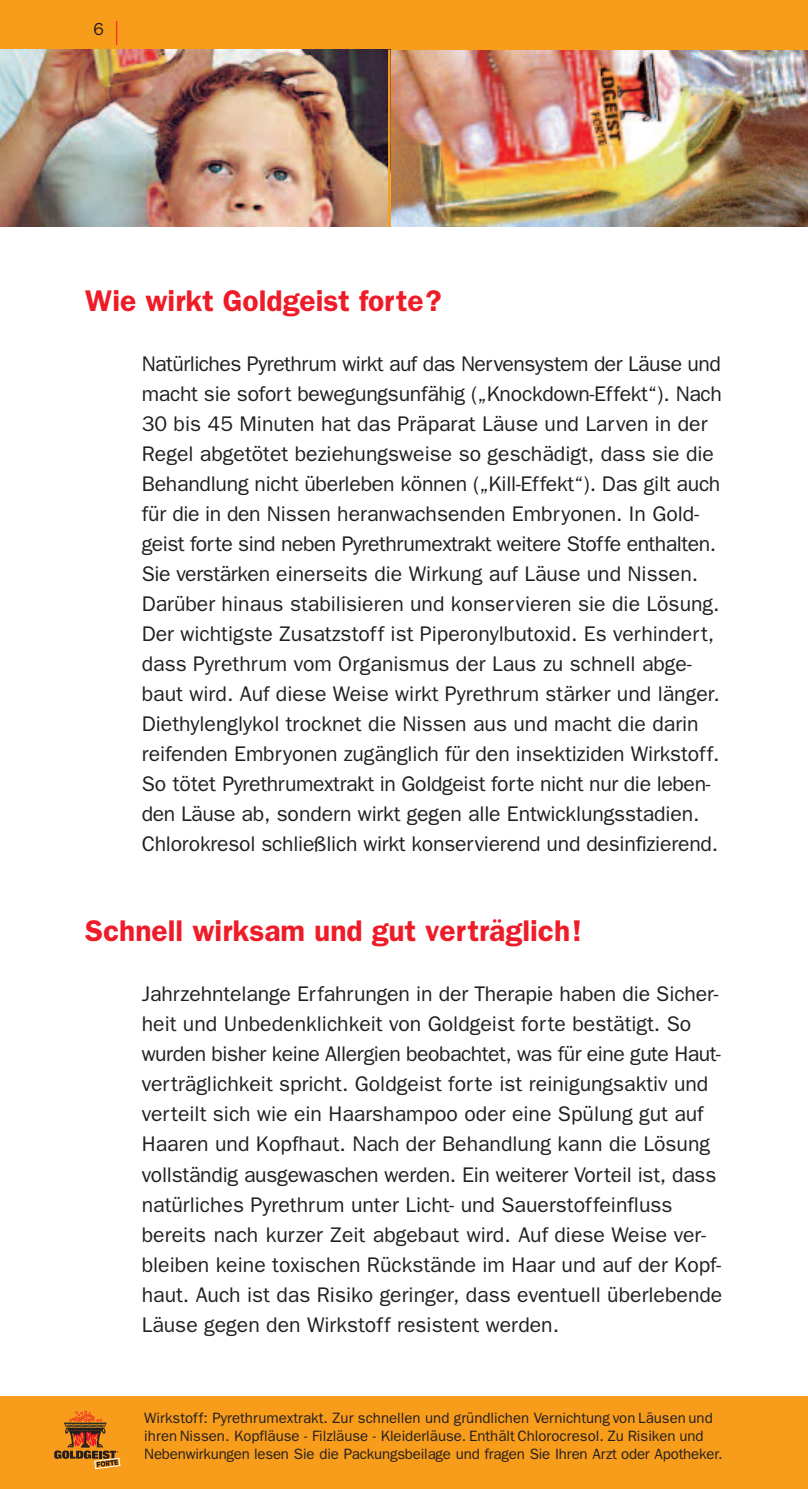
<style>
.page{position:relative;width:808px;height:1489px;background:#fff}
.page>*{position:absolute;margin:0;border:0;box-sizing:border-box;transform-origin:0 0}
.t1{font:600 30px "Franklin Gothic";color:#ee1c28}
.t2{font:21.25px/30px "Franklin Gothic";color:#231f20}
.t3{font:17.5px "Franklin Gothic";color:#231f20}
.t4{font:15px/18px "Franklin Gothic";color:#231f20}
.s1{font-size:35px;color:#ee1c28}
</style>
<div class="page">
<img style="left:390px;top:50px;width:418px;height:177px">
<div style="left:0;top:0;width:808px;height:50px;background:#f89c1c"></div>
<img style="left:0;top:50px;width:388px;height:177px">
<hr style="left:388px;top:50px;width:2px;height:177px;background:#f89c1c">
<div style="left:0;top:1396px;width:808px;height:92px;background:#f89c1c"></div>
<svg style="left:54px;top:1410px;width:66px;height:58px"></svg>
<p class="t3" style="left:94px;top:19px;width:27px">6 <span class="s1">|</span></p>
<h1 class="t1" style="left:85px;top:283px;width:358px">Wie wirkt Goldgeist forte?</h1>
<p class="t2" style="left:142px;top:349px;width:582px">Natürliches Pyrethrum wirkt auf das Nervensystem der Läuse und macht sie sofort bewegungsunfähig („Knockdown-Effekt“). Nach 30 bis 45 Minuten hat das Präparat Läuse und Larven in der Regel abgetötet beziehungsweise so geschädigt, dass sie die Behandlung nicht überleben können („Kill-Effekt“). Das gilt auch für die in den Nissen heranwachsenden Embryonen. In Gold&shy;geist forte sind neben Pyrethrumextrakt weitere Stoffe enthalten.<br>Sie verstärken einerseits die Wirkung auf Läuse und Nissen.<br>Darüber hinaus stabilisieren und konservieren sie die Lösung.<br>Der wichtigste Zusatzstoff ist Piperonylbutoxid. Es verhindert, dass Pyrethrum vom Organismus der Laus zu schnell abge&shy;baut wird. Auf diese Weise wirkt Pyrethrum stärker und länger.<br>Diethylenglykol trocknet die Nissen aus und macht die darin reifenden Embryonen zugänglich für den insektiziden Wirkstoff.<br>So tötet Pyrethrumextrakt in Goldgeist forte nicht nur die leben&shy;den Läuse ab, sondern wirkt gegen alle Entwicklungsstadien.<br>Chlorokresol schließlich wirkt konservierend und desinfizierend.</p>
<h1 class="t1" style="left:85px;top:913px;width:498px">Schnell wirksam und gut verträglich!</h1>
<p class="t2" style="left:142px;top:979px;width:582px">Jahrzehntelange Erfahrungen in der Therapie haben die Sicher&shy;heit und Unbedenklichkeit von Goldgeist forte bestätigt. So wurden bisher keine Allergien beobachtet, was für eine gute Haut&shy;verträglichkeit spricht. Goldgeist forte ist reinigungsaktiv und verteilt sich wie ein Haarshampoo oder eine Spülung gut auf Haaren und Kopfhaut. Nach der Behandlung kann die Lösung vollständig ausgewaschen werden. Ein weiterer Vorteil ist, dass natürliches Pyrethrum unter Licht- und Sauerstoffeinfluss bereits nach kurzer Zeit abgebaut wird. Auf diese Weise ver&shy;bleiben keine toxischen Rückstände im Haar und auf der Kopf&shy;haut. Auch ist das Risiko geringer, dass eventuell überlebende Läuse gegen den Wirkstoff resistent werden.</p>
<p class="t4" style="left:144px;top:1408px;width:580px">Wirkstoff: Pyrethrumextrakt. Zur schnellen und gründlichen Vernichtung von Läusen und ihren Nissen. Kopfläuse - Filzläuse - Kleiderläuse. Enthält Chlorocresol. Zu Risiken und<br>Nebenwirkungen lesen Sie die Packungsbeilage und fragen Sie Ihren Arzt oder Apotheker.</p>
</div>
